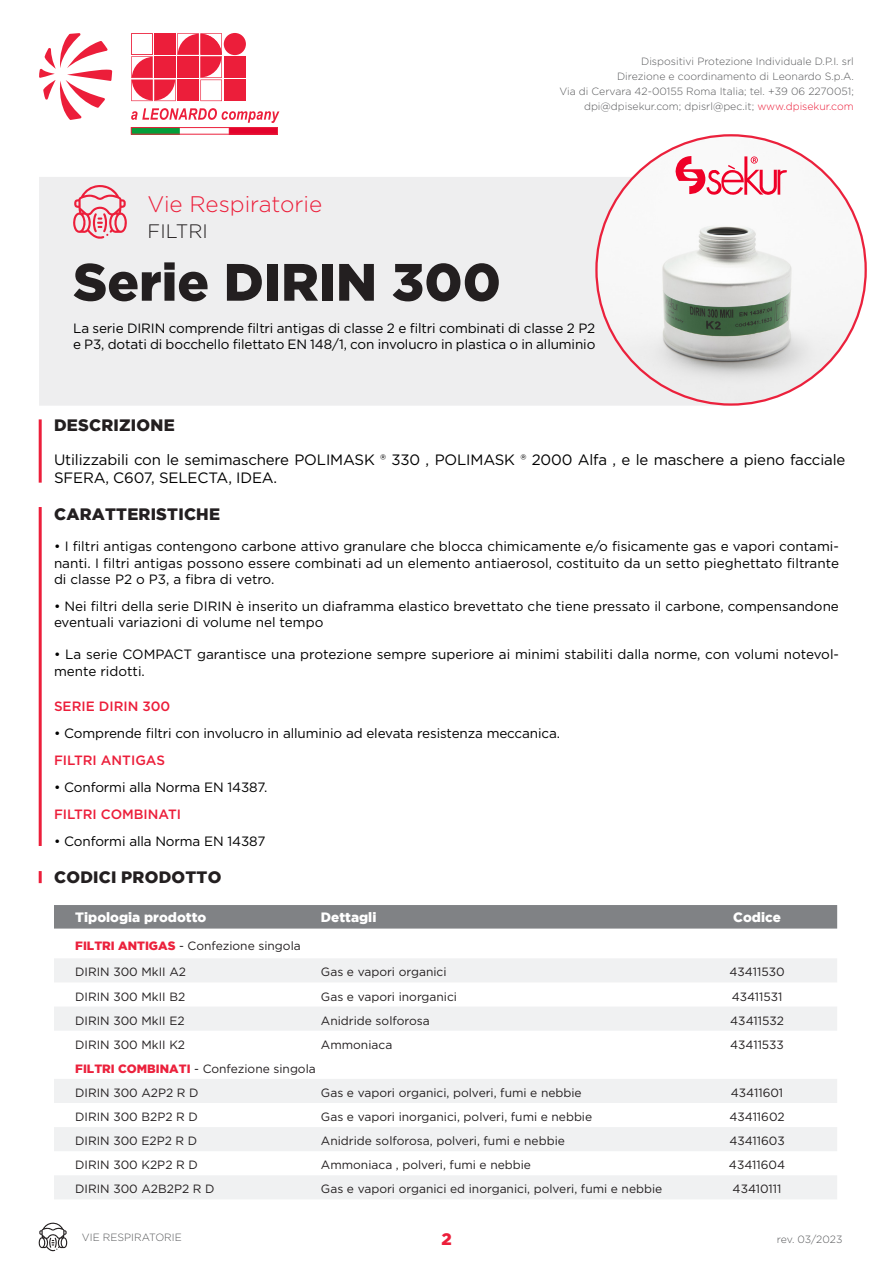
<style>
.page{position:relative;width:893px;height:1263px;background:#fff}
.page>*{position:absolute;margin:0;border:0;box-sizing:border-box;transform-origin:0 0}
.t1{font:900 52.5px "Gotham";color:#231f20}
.t2{font:300 22.5px "Gotham";color:#ec1e3a}
.t3{font:300 19.5px "Gotham";color:#231f20}
.t4{font:900 16.5px "Gotham";letter-spacing:.015em;color:#231f20}
.t5{font:900 16.5px "Gotham";color:#ec1e3a}
.t6{font:15px/18px "Gotham";letter-spacing:-.01em;color:#000}
.t7{font:13.5px/16.2px "Gotham";letter-spacing:-.01em;color:#000}
.t8{font:500 13.5px "Gotham";color:#ec1e3a}
.t9{font:900 13.5px "Gotham";color:#fff}
.t10{font:12px "Gotham";color:#231f20}
.t11{font:300 10.5px/15px "Gotham";color:#57585a;text-align:right}
.s1{color:#ec1e3a}
.s2{font-weight:900;color:#eb213c}
</style>
<div class="page">
<svg style="left:39px;top:1222px;width:28px;height:29px"></svg>
<div style="left:224px;top:56px;width:22px;height:22px;background:#ec1e3a"></div>
<div style="left:224px;top:80px;width:22px;height:21px;background:#ec1e3a"></div>
<div style="left:224px;top:33px;width:22px;height:22px;background:#ec1e3a;border-radius:50%"></div>
<svg style="left:131px;top:33px;width:91px;height:68px"></svg>
<svg style="left:131px;top:108px;width:148px;height:15px"></svg>
<svg style="left:39px;top:33px;width:73px;height:87px"></svg>
<img style="left:133px;top:129px;width:143px;height:3px">
<div style="left:131px;top:127px;width:147px;height:7px;border:1px solid #eb213c"></div>
<div style="left:39px;top:177px;width:767px;height:229px;background:#eeeeef"></div>
<hr style="left:39px;top:419px;width:3px;height:64px;background:#ec1e3a">
<svg style="left:73px;top:184px;width:54px;height:55px;background:#edb3bb"></svg>
<img style="left:596px;top:135px;width:270px;height:269px;border-radius:135px">
<svg style="left:675px;top:155px;width:112px;height:44px"></svg>
<hr style="left:39px;top:507px;width:3px;height:339px;background:#ec1e3a">
<svg style="left:39px;top:871px;width:3px;height:12px"></svg>
<div style="left:54px;top:905px;width:783px;height:23px;background:#808285"></div>
<svg style="left:54px;top:959px;width:783px;height:240px"></svg>
<p class="t2" style="left:148px;top:191px;width:176px">Vie Respiratorie</p>
<p class="t3" style="left:148px;top:220px;width:62px">FILTRI</p>
<p class="t11" style="left:559px;top:54px;width:296px">Dispositivi Protezione Individuale D.P.I. srl<br>Direzione e coordinamento di Leonardo S.p.A.<br>Via di Cervara 42-00155 Roma Italia; tel. +39 06 2270051; dpi@dpisekur.com; dpisrl@pec.it; <span class="s1">www.dpisekur.com</span></p>
<p class="t1" style="left:73px;top:252px;width:429px">Serie DIRIN 300</p>
<p class="t7" style="left:73px;top:320px;width:524px">La serie DIRIN comprende filtri antigas di classe 2 e filtri combinati di classe 2 P2 e P3, dotati di bocchello filettato EN 148/1, con involucro in plastica o in alluminio</p>
<p class="t4" style="left:54px;top:416px;width:122px">DESCRIZIONE</p>
<p class="t6" style="left:54px;top:450px;width:793px">Utilizzabili con le semimaschere POLIMASK ® 330 , POLIMASK ® 2000 Alfa , e le maschere a pieno facciale<br>SFERA, C607, SELECTA, IDEA.</p>
<p class="t4" style="left:54px;top:505px;width:167px">CARATTERISTICHE</p>
<p class="t7" style="left:54px;top:538px;width:786px;text-align:justify">• I filtri antigas contengono carbone attivo granulare che blocca chimicamente e/o fisicamente gas e vapori contami&shy;nanti. I filtri antigas possono essere combinati ad un elemento antiaerosol, costituito da un setto pieghettato filtrante di classe P2 o P3, a fibra di vetro.</p>
<p class="t7" style="left:54px;top:598px;width:786px">• Nei filtri della serie DIRIN è inserito un diaframma elastico brevettato che tiene pressato il carbone, compensandone eventuali variazioni di volume nel tempo</p>
<p class="t7" style="left:54px;top:646px;width:786px">• La serie COMPACT garantisce una protezione sempre superiore ai minimi stabiliti dalla norme, con volumi notevol&shy;mente ridotti.</p>
<p class="t8" style="left:54px;top:697px;width:118px">SERIE DIRIN 300</p>
<p class="t7" style="left:54px;top:725px;width:507px">• Comprende filtri con involucro in alluminio ad elevata resistenza meccanica.</p>
<p class="t8" style="left:54px;top:751px;width:113px">FILTRI ANTIGAS</p>
<p class="t7" style="left:54px;top:779px;width:215px">• Conformi alla Norma EN 14387.</p>
<p class="t8" style="left:54px;top:805px;width:129px">FILTRI COMBINATI</p>
<p class="t7" style="left:54px;top:833px;width:213px">• Conformi alla Norma EN 14387</p>
<p class="t4" style="left:54px;top:868px;width:169px">CODICI PRODOTTO</p>
<p class="t9" style="left:75px;top:909px;width:133px">Tipologia prodotto</p>
<p class="t9" style="left:321px;top:909px;width:57px">Dettagli</p>
<p class="t9" style="left:733px;top:909px;width:49px">Codice</p>
<p class="t10" style="left:75px;top:937px;width:227px"><span class="s2">FILTRI ANTIGAS</span> - Confezione singola</p>
<p class="t10" style="left:75px;top:964px;width:112px">DIRIN 300 MkII A2</p>
<p class="t10" style="left:321px;top:964px;width:127px">Gas e vapori organici</p>
<p class="t10" style="left:729px;top:964px;width:57px">43411530</p>
<p class="t10" style="left:75px;top:989px;width:111px">DIRIN 300 MkII B2</p>
<p class="t10" style="left:321px;top:989px;width:138px">Gas e vapori inorganici</p>
<p class="t10" style="left:732px;top:989px;width:52px">43411531</p>
<p class="t10" style="left:75px;top:1013px;width:111px">DIRIN 300 MkII E2</p>
<p class="t10" style="left:321px;top:1013px;width:110px">Anidride solforosa</p>
<p class="t10" style="left:730px;top:1013px;width:55px">43411532</p>
<p class="t10" style="left:75px;top:1037px;width:111px">DIRIN 300 MkII K2</p>
<p class="t10" style="left:321px;top:1037px;width:73px">Ammoniaca</p>
<p class="t10" style="left:730px;top:1037px;width:55px">43411533</p>
<p class="t10" style="left:75px;top:1061px;width:242px"><span class="s2">FILTRI COMBINATI</span> - Confezione singola</p>
<p class="t10" style="left:75px;top:1085px;width:125px">DIRIN 300 A2P2 R D</p>
<p class="t10" style="left:321px;top:1085px;width:262px">Gas e vapori organici, polveri, fumi e nebbie</p>
<p class="t10" style="left:731px;top:1085px;width:54px">43411601</p>
<p class="t10" style="left:75px;top:1109px;width:124px">DIRIN 300 B2P2 R D</p>
<p class="t10" style="left:321px;top:1109px;width:273px">Gas e vapori inorganici, polveri, fumi e nebbie</p>
<p class="t10" style="left:729px;top:1109px;width:57px">43411602</p>
<p class="t10" style="left:75px;top:1133px;width:123px">DIRIN 300 E2P2 R D</p>
<p class="t10" style="left:321px;top:1133px;width:245px">Anidride solforosa, polveri, fumi e nebbie</p>
<p class="t10" style="left:729px;top:1133px;width:57px">43411603</p>
<p class="t10" style="left:75px;top:1157px;width:124px">DIRIN 300 K2P2 R D</p>
<p class="t10" style="left:321px;top:1157px;width:212px">Ammoniaca , polveri, fumi e nebbie</p>
<p class="t10" style="left:729px;top:1157px;width:58px">43411604</p>
<p class="t10" style="left:75px;top:1181px;width:141px">DIRIN 300 A2B2P2 R D</p>
<p class="t10" style="left:321px;top:1181px;width:343px">Gas e vapori organici ed inorganici, polveri, fumi e nebbie</p>
<p class="t10" style="left:733px;top:1181px;width:50px">43410111</p>
<p class="t11" style="left:82px;top:1230px;width:101px">VIE RESPIRATORIE</p>
<p class="t5" style="left:441px;top:1230px;width:12px">2</p>
<p class="t11" style="left:777px;top:1231px;width:67px">rev. 03/2023</p>
</div>
